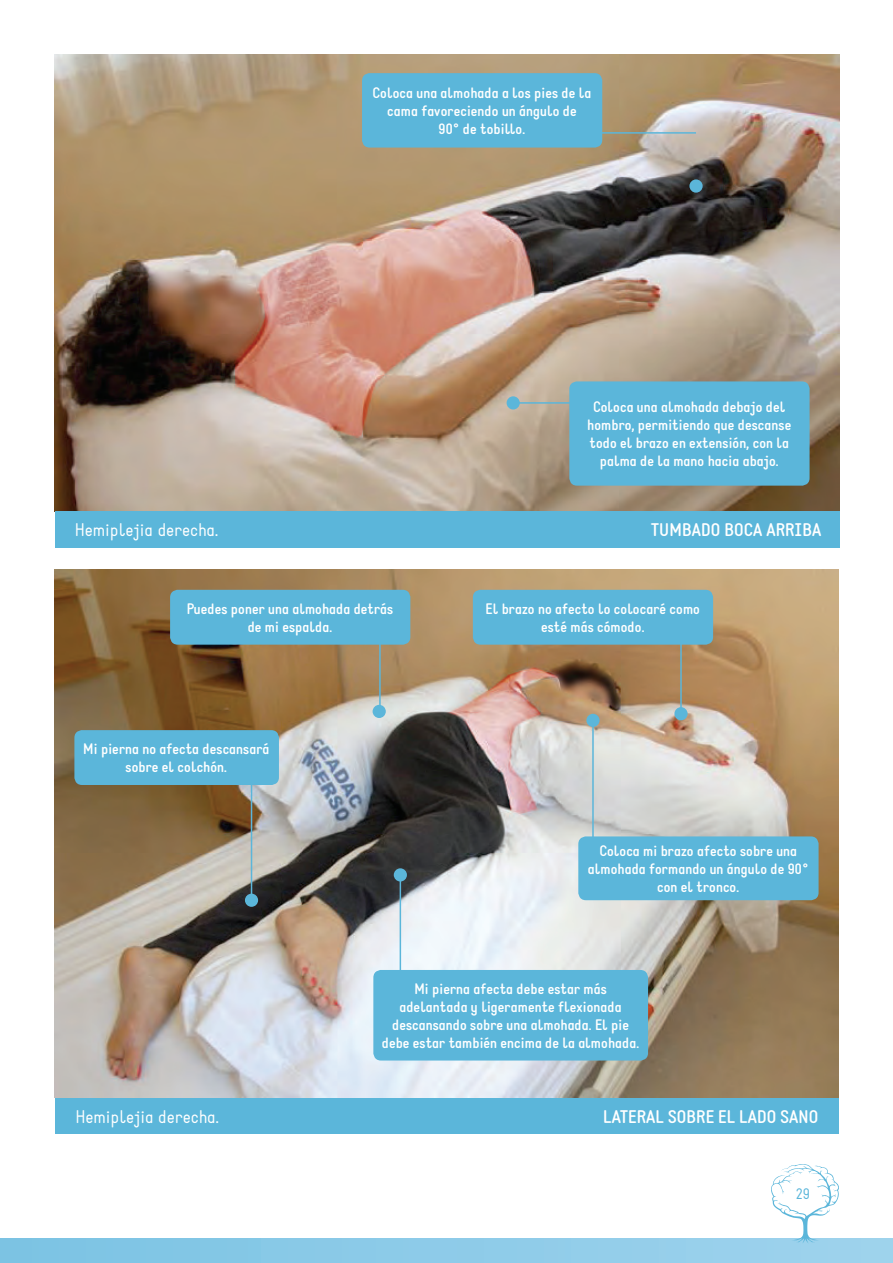
<style>
.page{position:relative;width:893px;height:1263px;background:#fff}
.page>*{position:absolute;margin:0;border:0;box-sizing:border-box;transform-origin:0 0}
.t1{font:700 18px "Static";color:#fff}
.t2{font:18px "Static";color:#fff}
.t3{font:700 15px/18px "Static";color:#fff;text-align:center}
.t4{font:15px "Static";color:#5bb6da}
</style>
<div class="page">
<div style="left:0;top:1238px;width:893px;height:25px;background:linear-gradient(to right,#7bc3e3,#9fd3ed)"></div>
<svg style="left:771px;top:1164px;width:68px;height:79px"></svg>
<img style="left:55px;top:54px;width:784px;height:456px">
<div style="left:55px;top:510px;width:784px;height:37px;background:#5bb6da"></div>
<div style="left:362px;top:73px;width:240px;height:75px;background:#5bb6da;border-radius:8px"></div>
<div style="left:569px;top:381px;width:241px;height:105px;background:#5bb6da;border-radius:8px"></div>
<div style="left:689px;top:179px;width:14px;height:14px;background:#5bb6da;border-radius:50%"></div>
<div style="left:507px;top:396px;width:13px;height:13px;background:#5bb6da;border-radius:50%"></div>
<hr style="left:595px;top:132px;width:101px;height:2px;background:#5bb6da">
<hr style="left:513px;top:402px;width:65px;height:2px;background:#5bb6da">
<div style="left:55px;top:1097px;width:784px;height:37px;background:#5bb6da"></div>
<img style="left:54px;top:569px;width:785px;height:528px">
<div style="left:170px;top:590px;width:240px;height:55px;background:#5bb6da;border-radius:8px"></div>
<div style="left:74px;top:730px;width:205px;height:55px;background:#5bb6da;border-radius:8px"></div>
<div style="left:373px;top:970px;width:275px;height:90px;background:#5bb6da;border-radius:8px"></div>
<div style="left:473px;top:590px;width:240px;height:55px;background:#5bb6da;border-radius:8px"></div>
<div style="left:578px;top:836px;width:241px;height:64px;background:#5bb6da;border-radius:8px"></div>
<div style="left:245px;top:894px;width:13px;height:13px;background:#5bb6da;border-radius:50%"></div>
<div style="left:674px;top:707px;width:14px;height:13px;background:#5bb6da;border-radius:50%"></div>
<div style="left:586px;top:714px;width:14px;height:13px;background:#5bb6da;border-radius:50%"></div>
<div style="left:394px;top:868px;width:13px;height:13px;background:#5bb6da;border-radius:50%"></div>
<div style="left:373px;top:705px;width:13px;height:13px;background:#5bb6da;border-radius:50%"></div>
<hr style="left:251px;top:777px;width:1px;height:123px;background:#5bb6da">
<hr style="left:379px;top:636px;width:2px;height:75px;background:#5bb6da">
<hr style="left:680px;top:636px;width:2px;height:78px;background:#5bb6da">
<hr style="left:592px;top:720px;width:2px;height:118px;background:#5bb6da">
<hr style="left:400px;top:875px;width:1px;height:104px;background:#5bb6da">
<p class="t3" style="left:373px;top:84px;width:220px">Coloca una almohada a los pies de la cama favoreciendo un ángulo de<br>90° de tobillo.</p>
<p class="t3" style="left:587px;top:398px;width:206px">Coloca una almohada debajo del hombro, permitiendo que descanse todo el brazo en extensión, con la palma de la mano hacia abajo.</p>
<p class="t2" style="left:75px;top:519px;width:145px">Hemiplejia derecha.</p>
<p class="t1" style="left:651px;top:519px;width:172px">TUMBADO BOCA ARRIBA</p>
<p class="t3" style="left:187px;top:600px;width:208px">Puedes poner una almohada detrás de mi espalda.</p>
<p class="t3" style="left:83px;top:740px;width:188px">Mi pierna no afecta descansará sobre el colchón.</p>
<p class="t3" style="left:486px;top:600px;width:216px">El brazo no afecto lo colocaré como esté más cómodo.</p>
<p class="t3" style="left:588px;top:842px;width:222px">Coloca mi brazo afecto sobre una almohada formando un ángulo de 90° con el tronco.</p>
<p class="t3" style="left:382px;top:980px;width:259px">Mi pierna afecta debe estar más adelantada y ligeramente flexionada descansando sobre una almohada. El pie debe estar también encima de la almohada.</p>
<p class="t2" style="left:75px;top:1106px;width:145px">Hemiplejia derecha.</p>
<p class="t1" style="left:603px;top:1106px;width:217px">LATERAL SOBRE EL LADO SANO</p>
<p class="t4" style="left:796px;top:1185px;width:16px">29</p>
</div>
